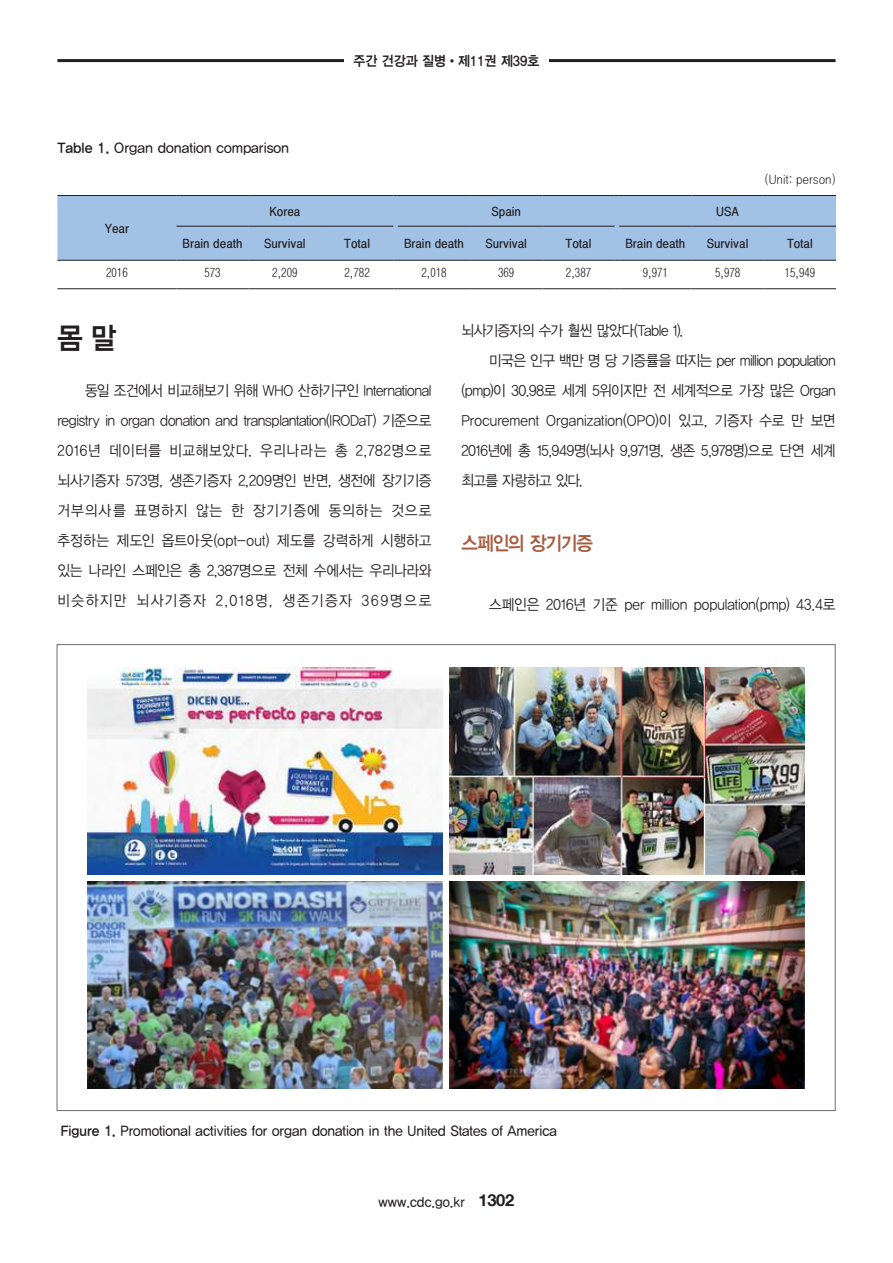
<style>
.page{position:relative;width:893px;height:1263px;background:#fff}
.page>*{position:absolute;margin:0;border:0;box-sizing:border-box;transform-origin:0 0}
.t1{font:30px "YDVYGO Std 14";color:#231f20;scale:.92 1}
.t2{font:19.5px "YDVYGO Std 14";letter-spacing:-.06em;color:#a65d3f;scale:.92 1}
.t3{font:15px/30px "YDVYGO Std 12";letter-spacing:-.01em;color:#231f20;text-align:justify;scale:.92 1}
.t4{font:15px "YDVYGO Std 12";letter-spacing:-.035em;color:#231f20;scale:.92 1}
.t5{font:15px "YDVYGO Std 12";letter-spacing:.01em;color:#231f20;scale:.92 1}
.t6{font:15px "YDVYGO Std 12";letter-spacing:-.03em;color:#231f20;scale:.92 1}
.t7{font:15px "YDVYGO Std 12";letter-spacing:-.05em;color:#231f20;scale:.92 1}
.t8{font:14.25px "YDVYGO Std 33";color:#231f20;scale:.94 1}
.t9{font:14.25px "YDVYGO Std 33";color:#231f20}
.t10{font:13.8px "YDVYGO Std 13";color:#231f20;scale:.92 1}
.t11{font:13.8px "YDVYGO Std 34";color:#231f20;scale:.94 1}
.t12{font:12px "YDVYGO Std 54";color:#231f20}
.t13{font:12px "YDVYGO Std 52";color:#231f20}
.s1{font-family:"YDVYGO Std 34"}
.s2{font-family:"Helvetica 75";font-weight:700;font-size:16.5px}
</style>
<div class="page">
<hr style="left:57px;top:59px;width:779px;height:3px;background:#231f20">
<div style="left:344px;top:51px;width:205px;height:19px;background:#fff"></div>
<div style="left:57px;top:196px;width:779px;height:64px;background:#a1c1e5"></div>
<hr style="left:176px;top:226px;width:73px;height:1px;background:#231f20">
<hr style="left:249px;top:226px;width:72px;height:1px;background:#231f20">
<hr style="left:321px;top:226px;width:72px;height:1px;background:#231f20">
<hr style="left:398px;top:226px;width:72px;height:1px;background:#231f20">
<hr style="left:470px;top:226px;width:72px;height:1px;background:#231f20">
<hr style="left:542px;top:226px;width:73px;height:1px;background:#231f20">
<hr style="left:619px;top:226px;width:72px;height:1px;background:#231f20">
<hr style="left:691px;top:226px;width:73px;height:1px;background:#231f20">
<hr style="left:764px;top:226px;width:72px;height:1px;background:#231f20">
<hr style="left:57px;top:195px;width:119px;height:1px;background:#231f20">
<hr style="left:176px;top:195px;width:73px;height:1px;background:#231f20">
<hr style="left:249px;top:195px;width:72px;height:1px;background:#231f20">
<hr style="left:321px;top:195px;width:72px;height:1px;background:#231f20">
<hr style="left:398px;top:195px;width:72px;height:1px;background:#231f20">
<hr style="left:470px;top:195px;width:72px;height:1px;background:#231f20">
<hr style="left:542px;top:195px;width:73px;height:1px;background:#231f20">
<hr style="left:619px;top:195px;width:72px;height:1px;background:#231f20">
<hr style="left:691px;top:195px;width:73px;height:1px;background:#231f20">
<hr style="left:764px;top:195px;width:72px;height:1px;background:#231f20">
<hr style="left:57px;top:260px;width:119px;height:1px;background:#231f20">
<hr style="left:176px;top:260px;width:73px;height:1px;background:#231f20">
<hr style="left:249px;top:260px;width:72px;height:1px;background:#231f20">
<hr style="left:321px;top:260px;width:72px;height:1px;background:#231f20">
<hr style="left:398px;top:260px;width:72px;height:1px;background:#231f20">
<hr style="left:470px;top:260px;width:72px;height:1px;background:#231f20">
<hr style="left:542px;top:260px;width:73px;height:1px;background:#231f20">
<hr style="left:619px;top:260px;width:72px;height:1px;background:#231f20">
<hr style="left:691px;top:260px;width:73px;height:1px;background:#231f20">
<hr style="left:764px;top:260px;width:72px;height:1px;background:#231f20">
<hr style="left:57px;top:288px;width:119px;height:1px;background:#231f20">
<hr style="left:176px;top:288px;width:73px;height:1px;background:#231f20">
<hr style="left:249px;top:288px;width:72px;height:1px;background:#231f20">
<hr style="left:321px;top:288px;width:72px;height:1px;background:#231f20">
<hr style="left:398px;top:288px;width:72px;height:1px;background:#231f20">
<hr style="left:470px;top:288px;width:72px;height:1px;background:#231f20">
<hr style="left:542px;top:288px;width:73px;height:1px;background:#231f20">
<hr style="left:619px;top:288px;width:72px;height:1px;background:#231f20">
<hr style="left:691px;top:288px;width:73px;height:1px;background:#231f20">
<hr style="left:764px;top:288px;width:72px;height:1px;background:#231f20">
<img style="left:87px;top:667px;width:356px;height:207px">
<img style="left:87px;top:881px;width:356px;height:207px">
<img style="left:449px;top:667px;width:356px;height:207px">
<img style="left:449px;top:881px;width:356px;height:207px">
<p class="t11" style="left:353px;top:54px;width:199px">주간 건강과 질병•제11권 제39호</p>
<p class="t9" style="left:57px;top:140px;width:233px"><span class="s1">Table 1.</span> Organ donation comparison</p>
<p class="t12" style="left:105px;top:223px;width:26px">Year</p>
<p class="t12" style="left:269px;top:206px;width:33px">Korea</p>
<p class="t12" style="left:491px;top:206px;width:31px">Spain</p>
<p class="t12" style="left:716px;top:206px;width:24px">USA</p>
<p class="t13" style="left:765px;top:173px;width:72px">(Unit: person)</p>
<p class="t12" style="left:183px;top:238px;width:61px">Brain death</p>
<p class="t12" style="left:264px;top:238px;width:43px">Survival</p>
<p class="t12" style="left:344px;top:238px;width:27px">Total</p>
<p class="t12" style="left:404px;top:238px;width:61px">Brain death</p>
<p class="t12" style="left:486px;top:238px;width:43px">Survival</p>
<p class="t12" style="left:566px;top:238px;width:27px">Total</p>
<p class="t12" style="left:625px;top:238px;width:61px">Brain death</p>
<p class="t12" style="left:707px;top:238px;width:43px">Survival</p>
<p class="t12" style="left:787px;top:238px;width:27px">Total</p>
<p class="t13" style="left:106px;top:266px;width:23px">2016</p>
<p class="t13" style="left:204px;top:266px;width:18px">573</p>
<p class="t13" style="left:272px;top:266px;width:27px">2,209</p>
<p class="t13" style="left:345px;top:266px;width:27px">2,782</p>
<p class="t13" style="left:421px;top:266px;width:27px">2,018</p>
<p class="t13" style="left:498px;top:266px;width:18px">369</p>
<p class="t13" style="left:566px;top:266px;width:27px">2,387</p>
<p class="t13" style="left:643px;top:266px;width:27px">9,971</p>
<p class="t13" style="left:715px;top:266px;width:27px">5,978</p>
<p class="t13" style="left:785px;top:266px;width:32px">15,949</p>
<h1 class="t1" style="left:57px;top:323px;width:66px">몸 말</h1>
<p class="t3" style="left:57px;top:376px;width:408px;text-indent:28px">동일 조건에서 비교해보기 위해 WHO 산하기구인 International registry in organ donation and transplantation(IRODaT) 기준으로 2016년 데이터를 비교해보았다. 우리나라는 총 2,782명으로 뇌사기증자 573명, 생존기증자 2,209명인 반면, 생전에 장기기증 거부의사를 표명하지 않는 한 장기기증에 동의하는 것으로 추정하는 제도인 옵트아웃(opt-out) 제도를 강력하게 시행하고 있는 나라인 스페인은 총 2,387명으로 전체 수에서는 우리나라와 비슷하지만 뇌사기증자 2,018명, 생존기증자 369명으로</p>
<p class="t4" style="left:461px;top:323px;width:243px">뇌사기증자의 수가 훨씬 많았다(Table 1).</p>
<p class="t4" style="left:489px;top:353px;width:378px">미국은 인구 백만 명 당 기증률을 따지는 per million population</p>
<p class="t6" style="left:461px;top:383px;width:408px">(pmp)이 30.98로 세계 5위이지만 전 세계적으로 가장 많은 Organ</p>
<p class="t5" style="left:461px;top:413px;width:408px">Procurement Organization(OPO)이 있고, 기증자 수로 만 보면</p>
<p class="t3" style="left:461px;top:436px;width:408px">2016년에 총 15,949명(뇌사 9,971명, 생존 5,978명)으로 단연 세계</p>
<p class="t7" style="left:461px;top:473px;width:133px">최고를 자랑하고 있다.</p>
<h2 class="t2" style="left:461px;top:533px;width:144px">스페인의 장기기증</h2>
<p class="t3" style="left:489px;top:590px;width:378px">스페인은 2016년 기준 per million population(pmp) 43.4로</p>
<p class="t8" style="left:61px;top:1123px;width:529px"><span class="s1">Figure 1.</span> Promotional activities for organ donation in the United States of America</p>
<p class="t10" style="left:379px;top:1194px;width:149px">www.cdc.go.kr <span class="s2">1302</span></p>
</div>
